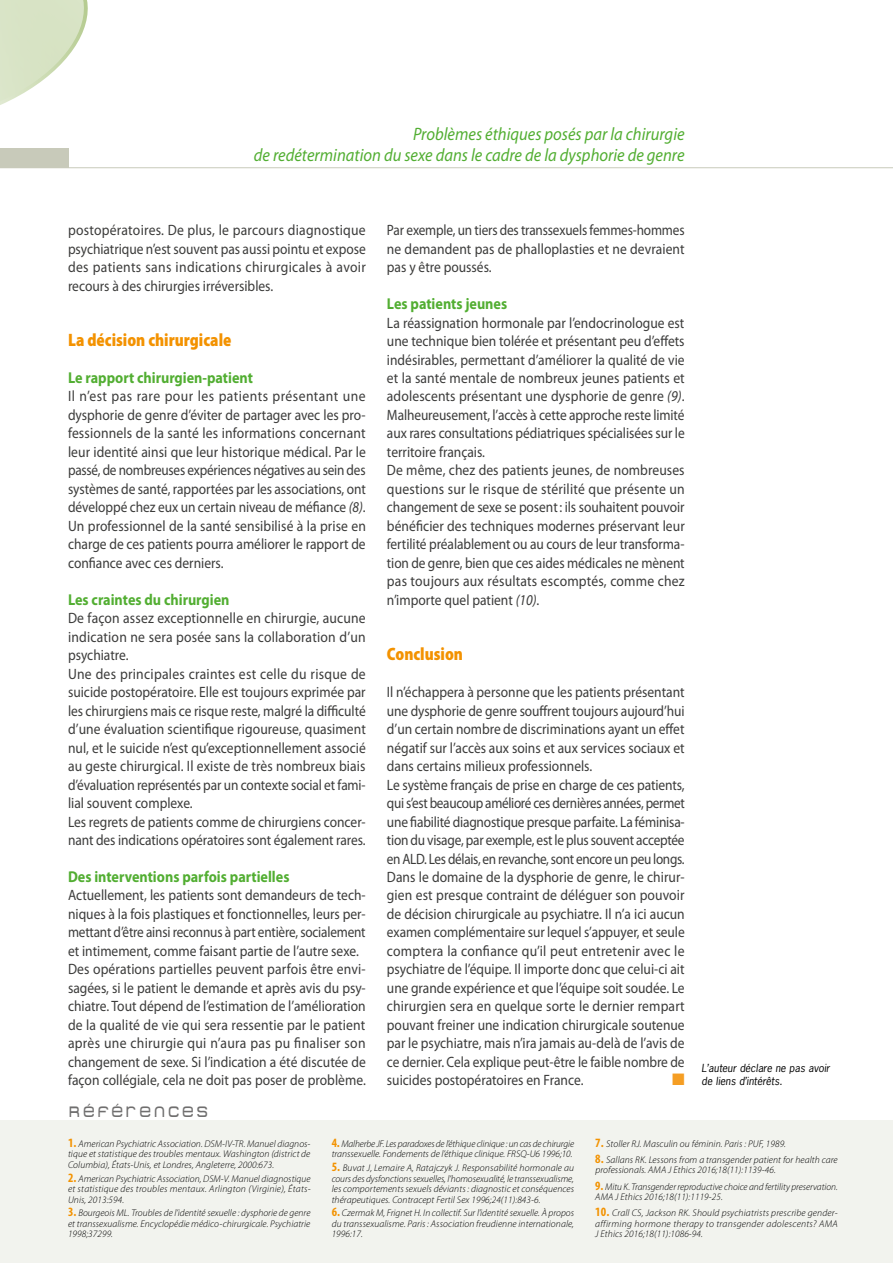
<style>
.page{position:relative;width:893px;height:1263px;background:#fff}
.page>*{position:absolute;margin:0;border:0;box-sizing:border-box;transform-origin:0 0}
.t1{font:italic 18px/21px "Myriad Pro";color:#52ae32;text-align:right;scale:.92 1}
.t2{font:900 semi-condensed 18px "Myriad Pro";color:#f39200;scale:.9 1}
.t3{font:16.5px "Zapf Dingbats Std";color:#f59e24}
.t4{font:700 15.75px "Myriad Pro";color:#52ae32;scale:.9 1}
.t5{font:15px/18.5px "Myriad Pro";color:#3c3c3b;scale:.9 1}
.t6{font:15px/18.5px "Myriad Pro";color:#3c3c3b;text-align:justify;scale:.91 1}
.t7{font:15px/18.5px "Myriad Pro";color:#3c3c3b;text-align:justify;scale:.88 1}
.t8{font:15px "Metro DF";letter-spacing:.31em;color:#706f6f;scale:.8 1}
.t9{font:italic 10.5px/13.5px "News Gothic Std";color:#000}
.t10{font:italic 300 9.75px/10.5px "Myriad Pro";letter-spacing:.01em;color:#000;text-align:justify}
.t11{font:italic 300 9.75px/10.5px "Myriad Pro";letter-spacing:-.01em;color:#000}
.s1{font-style:italic}
.s2{font-weight:700;font-style:normal;font-stretch:condensed;font-size:12.75px;color:#f39200}
</style>
<div class="page">
<div style="left:0;top:149px;width:68px;height:19px;background:#c8caba"></div>
<hr style="left:0;top:167px;width:893px;height:1px;background:#c8caba">
<svg style="left:0;top:0;width:88px;height:105px"></svg>
<div style="left:0;top:1120px;width:893px;height:143px;background:#f2f3ee"></div>
<p class="t1" style="left:254px;top:124px;width:470px">Problèmes éthiques posés par la chirurgie<br>de redétermination du sexe dans le cadre de la dysphorie de genre</p>
<p class="t6" style="left:68px;top:221px;width:329px">postopératoires. De plus, le parcours diagnostique psychiatrique n’est souvent pas aussi pointu et expose des patients sans indications chirurgicales à avoir recours à des chirurgies irréversibles.</p>
<p class="t2" style="left:68px;top:330px;width:183px">La décision chirurgicale</p>
<p class="t4" style="left:68px;top:369px;width:207px">Le rapport chirurgien-patient</p>
<p class="t6" style="left:68px;top:387px;width:329px">Il n’est pas rare pour les patients présentant une dysphorie de genre d’éviter de partager avec les pro&shy;fessionnels de la santé les informations concernant leur identité ainsi que leur historique médical. Par le passé, de nombreuses expériences négatives au sein des systèmes de santé, rapportées par les associations, ont développé chez eux un certain niveau de méfiance <span class="s1">(8)</span>.<br>Un professionnel de la santé sensibilisé à la prise en charge de ces patients pourra améliorer le rapport de confiance avec ces derniers.</p>
<p class="t4" style="left:68px;top:591px;width:181px">Les craintes du chirurgien</p>
<p class="t6" style="left:68px;top:609px;width:329px;text-align:left">De façon assez exceptionnelle en chirurgie, aucune indication ne sera posée sans la collaboration d’un psychiatre.<br>Une des principales craintes est celle du risque de suicide postopératoire. Elle est toujours exprimée par les chirurgiens mais ce risque reste, malgré la difficulté d’une évaluation scientifique rigoureuse, quasiment nul, et le suicide n’est qu’exceptionnellement associé au geste chirurgical. Il existe de très nombreux biais d’évaluation représentés par un contexte social et fami&shy;lial souvent complexe.<br>Les regrets de patients comme de chirurgiens concer&shy;nant des indications opératoires sont également rares.</p>
<p class="t4" style="left:68px;top:868px;width:248px">Des interventions parfois partielles</p>
<p class="t5" style="left:68px;top:886px;width:332px">Actuellement, les patients sont demandeurs de tech&shy;niques à la fois plastiques et fonctionnelles, leurs per&shy;mettant d’être ainsi reconnus à part entière, socialement et intimement, comme faisant partie de l’autre sexe.<br>Des opérations partielles peuvent parfois être envi&shy;sagées, si le patient le demande et après avis du psy&shy;chiatre. Tout dépend de l’estimation de l’amélioration de la qualité de vie qui sera ressentie par le patient après une chirurgie qui n’aura pas pu finaliser son changement de sexe. Si l’indication a été discutée de façon collégiale, cela ne doit pas poser de problème.</p>
<p class="t8" style="left:69px;top:1103px;width:175px">RÉFÉRENCES</p>
<p class="t7" style="left:387px;top:221px;width:340px">Par exemple, un tiers des transsexuels femmes-hommes ne demandent pas de phalloplasties et ne devraient pas y être poussés.</p>
<p class="t4" style="left:387px;top:295px;width:135px">Les patients jeunes</p>
<p class="t5" style="left:387px;top:314px;width:332px">La réassignation hormonale par l’endocrinologue est une technique bien tolérée et présentant peu d’effets indésirables, permettant d’améliorer la qualité de vie et la santé mentale de nombreux jeunes patients et adolescents présentant une dysphorie de genre <span class="s1">(9)</span>.<br>Malheureusement, l’accès à cette approche reste limité aux rares consultations pédiatriques spécialisées sur le territoire français.<br>De même, chez des patients jeunes, de nombreuses questions sur le risque de stérilité que présente un changement de sexe se posent: ils souhaitent pouvoir bénéficier des techniques modernes préservant leur fertilité préalablement ou au cours de leur transforma&shy;tion de genre, bien que ces aides médicales ne mènent pas toujours aux résultats escomptés, comme chez n’importe quel patient <span class="s1">(10)</span>.</p>
<p class="t2" style="left:387px;top:644px;width:86px">Conclusion</p>
<p class="t5" style="left:387px;top:683px;width:332px">Il n’échappera à personne que les patients présentant une dysphorie de genre souffrent toujours aujourd’hui d’un certain nombre de discriminations ayant un effet négatif sur l’accès aux soins et aux services sociaux et dans certains milieux professionnels.<br>Le système français de prise en charge de ces patients, qui s’est beaucoup amélioré ces dernières années, permet une fiabilité diagnostique presque parfaite. La féminisa&shy;tion du visage, par exemple, est le plus souvent acceptée en ALD. Les délais, en revanche, sont encore un peu longs.<br>Dans le domaine de la dysphorie de genre, le chirur&shy;gien est presque contraint de déléguer son pouvoir de décision chirurgicale au psychiatre. Il n’a ici aucun examen complémentaire sur lequel s’appuyer, et seule comptera la confiance qu’il peut entretenir avec le psychiatre de l’équipe. Il importe donc que celui-ci ait une grande expérience et que l’équipe soit soudée. Le chirurgien sera en quelque sorte le dernier rempart pouvant freiner une indication chirurgicale soutenue par le psychiatre, mais n’ira jamais au-delà de l’avis de ce dernier. Cela explique peut-être le faible nombre de suicides postopératoires en France.</p>
<p class="t3" style="left:672px;top:1072px;width:14px">■</p>
<p class="t9" style="left:702px;top:1061px;width:130px">L’auteur déclare ne pas avoir de liens d’intérêts.</p>
<p class="t10" style="left:68px;top:1138px;width:244px"><span class="s2">1.</span> American Psychiatric Association. DSM-IV-TR. Manuel diagnos&shy;tique et statistique des troubles mentaux. Washington (district de Columbia), États-Unis, et Londres, Angleterre, 2000:673.</p>
<p class="t10" style="left:68px;top:1173px;width:244px"><span class="s2">2.</span> American Psychiatric Association, DSM-V. Manuel diagnostique et statistique des troubles mentaux. Arlington (Virginie), États-Unis, 2013:594.</p>
<p class="t10" style="left:68px;top:1208px;width:244px"><span class="s2">3.</span> Bourgeois ML. Troubles de l’identité sexuelle : dysphorie de genre et transsexualisme. Encyclopédie médico-chirurgicale. Psychiatrie 1998;37299.</p>
<p class="t11" style="left:332px;top:1138px;width:244px"><span class="s2">4.</span> Malherbe JF. Les paradoxes de l’éthique clinique : un cas de chirurgie transsexuelle. Fondements de l’éthique clinique. FRSQ-U6 1996;10.</p>
<p class="t10" style="left:332px;top:1163px;width:244px"><span class="s2">5.</span> Buvat J, Lemaire A, Ratajczyk J. Responsabilité hormonale au cours des dysfonctions sexuelles, l’homosexualité, le transsexualisme, les comportements sexuels déviants : diagnostic et conséquences thérapeutiques. Contracept Fertil Sex 1996;24(11):843-6.</p>
<p class="t10" style="left:332px;top:1208px;width:244px"><span class="s2">6.</span> Czermak M, Frignet H. In collectif. Sur l’identité sexuelle. À propos du transsexualisme. Paris : Association freudienne internationale, 1996:17.</p>
<p class="t10" style="left:595px;top:1138px;width:192px"><span class="s2">7.</span> Stoller RJ. Masculin ou féminin. Paris : PUF, 1989.</p>
<p class="t10" style="left:595px;top:1155px;width:244px"><span class="s2">8.</span> Sallans RK. Lessons from a transgender patient for health care professionals. AMA J Ethics 2016;18(11):1139-46.</p>
<p class="t10" style="left:595px;top:1181px;width:244px"><span class="s2">9.</span> Mitu K. Transgender reproductive choice and fertility preservation.<br>AMA J Ethics 2016;18(11):1119-25.</p>
<p class="t10" style="left:595px;top:1208px;width:244px"><span class="s2">10.</span> Crall CS, Jackson RK. Should psychiatrists prescribe gender&shy;affirming hormone therapy to transgender adolescents? AMA J Ethics 2016;18(11):1086-94.</p>
</div>
